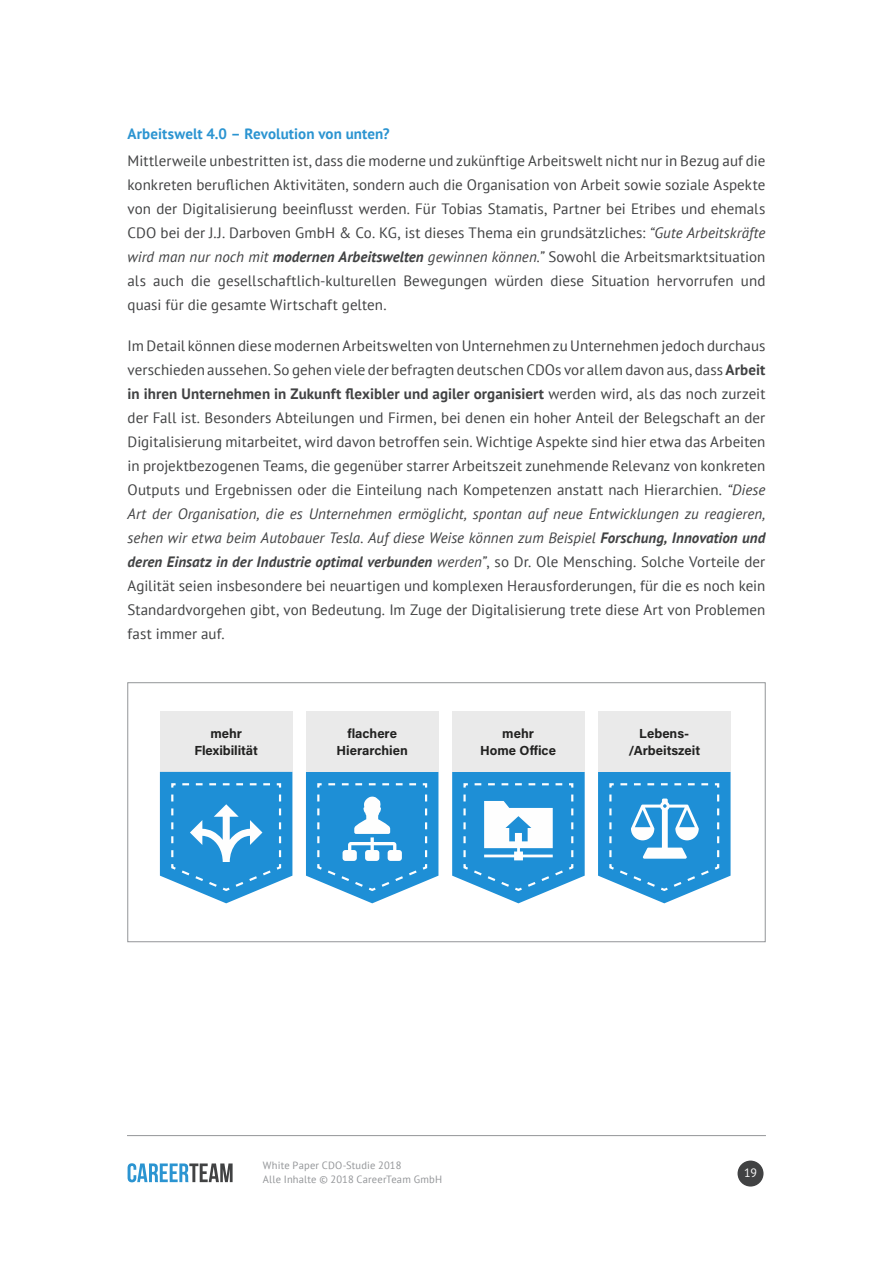
<style>
.page{position:relative;width:893px;height:1263px;background:#fff}
.page>*{position:absolute;margin:0;border:0;box-sizing:border-box;transform-origin:0 0}
.t1{font:15px/24px "PT Sans";letter-spacing:.005em;color:#414243;text-align:justify}
.t2{font:700 15px "PT Sans";letter-spacing:.005em;color:#2b94d1}
.t3{font:700 13.05px/17.5px "Acumin Pro";color:#222221;text-align:center}
.t4{font:12px "PT Sans";color:#fff}
.t5{font:10.5px/13.5px "PT Sans";letter-spacing:.02em;color:#939598}
.s1{font-style:italic}
.s2{font-weight:700;font-style:italic}
.s3{font-weight:700}
</style>
<div class="page">
<div style="left:737px;top:1160px;width:26px;height:26px;background:#414243;border-radius:50%"></div>
<svg style="left:128px;top:1163px;width:105px;height:19px"></svg>
<hr style="left:127px;top:1135px;width:639px;height:1px;background:#939598">
<div style="left:160px;top:711px;width:132px;height:61px;background:#eaeaea"></div>
<svg style="left:160px;top:772px;width:132px;height:131px"></svg>
<svg style="left:306px;top:772px;width:132px;height:131px"></svg>
<div style="left:306px;top:711px;width:132px;height:61px;background:#eaeaea"></div>
<svg style="left:452px;top:772px;width:133px;height:131px"></svg>
<div style="left:452px;top:711px;width:132px;height:61px;background:#eaeaea"></div>
<svg style="left:598px;top:772px;width:133px;height:131px"></svg>
<div style="left:598px;top:711px;width:133px;height:61px;background:#eaeaea"></div>
<div style="left:128px;top:682px;width:637px;height:260px;border:1px solid #939598"></div>
<p class="t2" style="left:128px;top:124px;width:264px">Arbeitswelt 4.0 – Revolution von unten?</p>
<p class="t1" style="left:128px;top:148px;width:639px">Mittlerweile unbestritten ist, dass die moderne und zukünftige Arbeitswelt nicht nur in Bezug auf die konkreten beruflichen Aktivitäten, sondern auch die Organisation von Arbeit sowie soziale Aspekte von der Digitalisierung beeinflusst werden. Für Tobias Stamatis, Partner bei Etribes und ehemals CDO bei der J.J. Darboven GmbH &amp; Co. KG, ist dieses Thema ein grundsätzliches: <span class="s1">“Gute Arbeitskräfte wird man nur noch mit</span> <span class="s2">modernen Arbeitswelten</span> <span class="s1">gewinnen können.”</span> Sowohl die Arbeitsmarktsituation als auch die gesellschaftlich-kulturellen Bewegungen würden diese Situation hervorrufen und quasi für die gesamte Wirtschaft gelten.</p>
<p class="t1" style="left:128px;top:333px;width:639px">Im Detail können diese modernen Arbeitswelten von Unternehmen zu Unternehmen jedoch durchaus verschieden aussehen. So gehen viele der befragten deutschen CDOs vor allem davon aus, dass <span class="s3">Arbeit in ihren Unternehmen in Zukunft flexibler und agiler organisiert</span> werden wird, als das noch zurzeit der Fall ist. Besonders Abteilungen und Firmen, bei denen ein hoher Anteil der Belegschaft an der Digitalisierung mitarbeitet, wird davon betroffen sein. Wichtige Aspekte sind hier etwa das Arbeiten in projektbezogenen Teams, die gegenüber starrer Arbeitszeit zunehmende Relevanz von konkreten Outputs und Ergebnissen oder die Einteilung nach Kompetenzen anstatt nach Hierarchien. <span class="s1">“Diese Art der Organisation, die es Unternehmen ermöglicht, spontan auf neue Entwicklungen zu reagieren, sehen wir etwa beim Autobauer Tesla. Auf diese Weise können zum Beispiel</span> <span class="s2">Forschung, Innovation und deren Einsatz in der Industrie optimal verbunden</span> <span class="s1">werden”</span>, so Dr. Ole Mensching. Solche Vorteile der Agilität seien insbesondere bei neuartigen und komplexen Herausforderungen, für die es noch kein Standardvorgehen gibt, von Bedeutung. Im Zuge der Digitalisierung trete diese Art von Problemen fast immer auf.</p>
<p class="t3" style="left:194px;top:724px;width:65px">mehr<br>Flexibilität</p>
<p class="t3" style="left:336px;top:724px;width:73px">flachere<br>Hierarchien</p>
<p class="t3" style="left:480px;top:724px;width:77px">mehr<br>Home Office</p>
<p class="t3" style="left:628px;top:724px;width:73px">Lebens-/Arbeitszeit</p>
<p class="t5" style="left:263px;top:1158px;width:181px">White Paper CDO-Studie 2018<br>Alle Inhalte © 2018 CareerTeam GmbH</p>
<p class="t4" style="left:744px;top:1165px;width:15px">19</p>
</div>
